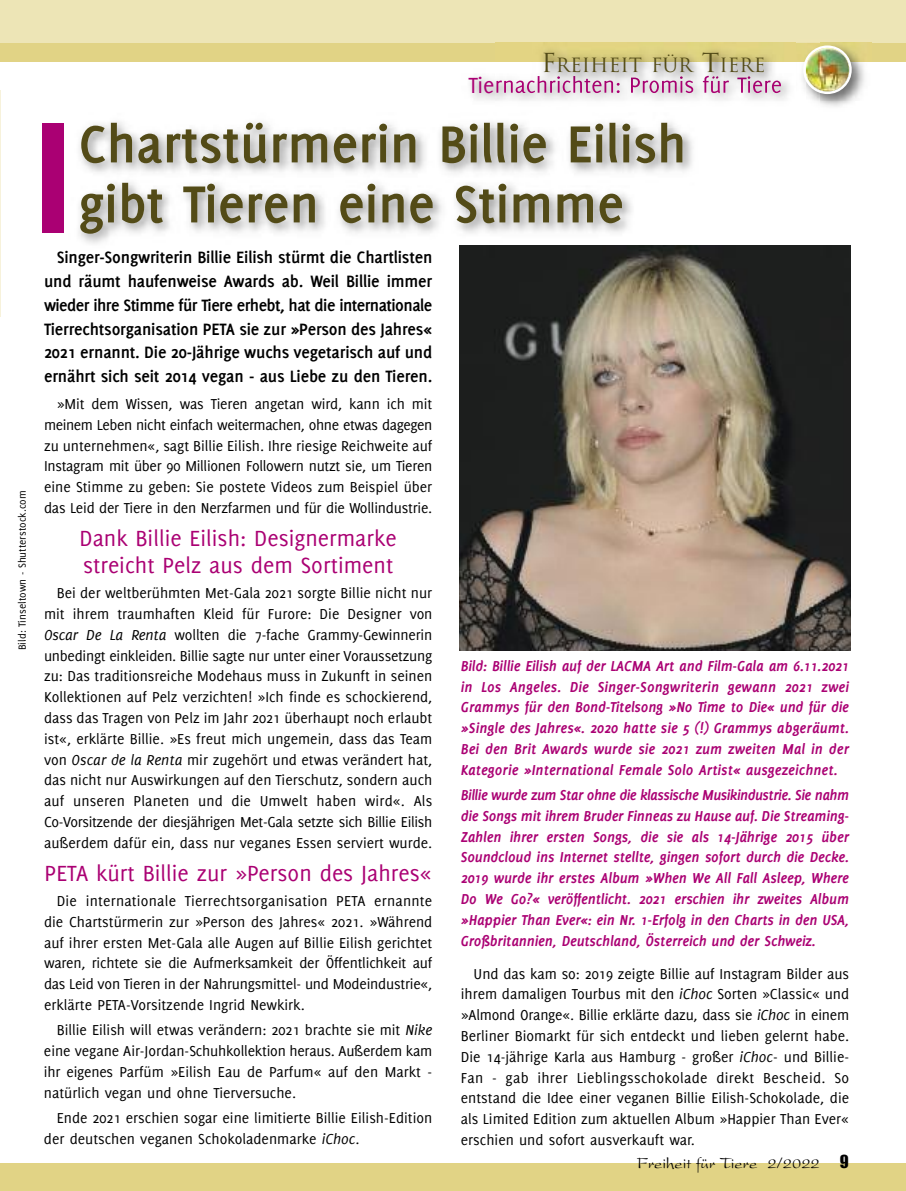
<style>
.page{position:relative;width:906px;height:1191px;background:#fff}
.page>*{position:absolute;margin:0;border:0;box-sizing:border-box;transform-origin:0 0}
.t1{font:700 57px/60px "Delicious";color:#534b17}
.t2{font:24px/27px "Delicious";color:#aa0073}
.t3{font:19.2px "Trajan";color:#534b17}
.t4{font:700 18px/23.7px "Delicious";letter-spacing:-.01em;color:#000;text-align:justify}
.t5{font:16.5px "President";color:#000}
.t6{font:15.75px/20.9px "Delicious";color:#000;text-align:justify}
.t7{font:italic 700 15.75px/20.9px "Delicious";letter-spacing:-.015em;color:#aa0073;text-align:justify}
.t8{font:11.25px "Delicious";color:#000}
.s1{font-size:25.5px}
.s2{font-style:italic}
.s3{font-family:"Impact"}
</style>
<div class="page">
<hr style="left:0;top:37px;width:1px;height:1141px;background:#f6f2da">
<div style="left:0;top:1163px;width:906px;height:28px;background:#e1d385"></div>
<div style="left:0;top:0;width:906px;height:44px;background:#ede5b6"></div>
<div style="left:0;top:43px;width:906px;height:18px;background:#e1d385"></div>
<img style="left:496px;top:42px;width:300px;height:59px">
<img style="left:496px;top:61px;width:300px;height:1px">
<img style="left:496px;top:76px;width:142px;height:17px">
<img style="left:820px;top:50px;width:51px;height:51px">
<img style="left:796px;top:42px;width:24px;height:59px">
<img style="left:796px;top:45px;width:55px;height:49px">
<img style="left:63px;top:101px;width:788px;height:154px">
<img style="left:220px;top:101px;width:585px;height:26px">
<img style="left:805px;top:107px;width:46px;height:7px">
<img style="left:805px;top:101px;width:15px;height:6px">
<svg style="left:796px;top:101px;width:9px;height:13px"></svg>
<div style="left:42px;top:123px;width:21px;height:110px;background:#aa0073"></div>
<img style="left:459px;top:246px;width:391px;height:405px">
<p class="t3" style="left:541px;top:54px;width:226px"><span class="s1">F</span>REIHEIT FÜR <span class="s1">T</span>IERE</p>
<p class="t8" style="left:18px;top:650px;width:161px;rotate:-90deg">Bild: Tinseltown - Shutterstock.com</p>
<h1 class="t1" style="left:78px;top:118px;width:610px">Chartstürmerin Billie Eilish gibt Tieren eine Stimme</h1>
<p class="t4" style="left:44px;top:247px;width:390px;text-indent:13px">Singer-Songwriterin Billie Eilish stürmt die Chartlisten und räumt haufenweise Awards ab. Weil Billie immer wieder ihre Stimme für Tiere erhebt, hat die internationale Tierrechtsorganisation PETA sie zur »Person des Jahres« 2021 ernannt. Die 20-Jährige wuchs vegetarisch auf und ernährt sich seit 2014 vegan - aus Liebe zu den Tieren.</p>
<p class="t6" style="left:44px;top:394px;width:390px;text-indent:13px">»Mit dem Wissen, was Tieren angetan wird, kann ich mit meinem Leben nicht einfach weitermachen, ohne etwas dagegen zu unternehmen«, sagt Billie Eilish. Ihre riesige Reichweite auf Instagram mit über 90 Millionen Followern nutzt sie, um Tieren eine Stimme zu geben: Sie postete Videos zum Beispiel über das Leid der Tiere in den Nerzfarmen und für die Wollindustrie.</p>
<h2 class="t2" style="left:80px;top:526px;width:319px">Dank Billie Eilish: Designermarke streicht Pelz aus dem Sortiment</h2>
<p class="t6" style="left:44px;top:584px;width:390px;text-indent:13px">Bei der weltberühmten Met-Gala 2021 sorgte Billie nicht nur mit ihrem traumhaften Kleid für Furore: Die Designer von <span class="s2">Oscar De La Renta</span> wollten die 7-fache Grammy-Gewinnerin unbedingt einkleiden. Billie sagte nur unter einer Voraussetzung zu: Das traditionsreiche Modehaus muss in Zukunft in seinen Kollektionen auf Pelz verzichten! »Ich finde es schockierend, dass das Tragen von Pelz im Jahr 2021 überhaupt noch erlaubt ist«, erklärte Billie. »Es freut mich ungemein, dass das Team von <span class="s2">Oscar de la Renta</span> mir zugehört und etwas verändert hat, das nicht nur Auswirkungen auf den Tierschutz, sondern auch auf unseren Planeten und die Umwelt haben wird«. Als Co-Vorsitzende der diesjährigen Met-Gala setzte sich Billie Eilish außerdem dafür ein, dass nur veganes Essen serviert wurde.</p>
<h2 class="t2" style="left:45px;top:861px;width:388px">PETA kürt Billie zur »Person des Jahres«</h2>
<p class="t6" style="left:44px;top:891px;width:390px;text-indent:13px">Die internationale Tierrechtsorganisation PETA ernannte die Chartstürmerin zur »Person des Jahres« 2021. »Während auf ihrer ersten Met-Gala alle Augen auf Billie Eilish gerichtet waren, richtete sie die Aufmerksamkeit der Öffentlichkeit auf das Leid von Tieren in der Nahrungsmittel- und Modeindustrie«, erklärte PETA-Vorsitzende Ingrid Newkirk.</p>
<p class="t6" style="left:44px;top:1020px;width:390px;text-indent:13px">Billie Eilish will etwas verändern: 2021 brachte sie mit <span class="s2">Nike </span>eine vegane Air-Jordan-Schuhkollektion heraus. Außerdem kam ihr eigenes Parfüm »Eilish Eau de Parfum« auf den Markt - natürlich vegan und ohne Tierversuche.</p>
<p class="t6" style="left:44px;top:1108px;width:390px;text-indent:13px">Ende 2021 erschien sogar eine limitierte Billie Eilish-Edition der deutschen veganen Schokoladenmarke <span class="s2">iChoc</span>.</p>
<p class="t7" style="left:461px;top:656px;width:390px">Bild: Billie Eilish auf der LACMA Art and Film-Gala am 6.11.2021 in Los Angeles. Die Singer-Songwriterin gewann 2021 zwei Grammys für den Bond-Titelsong »No Time to Die« und für die »Single des Jahres«. 2020 hatte sie 5 (!) Grammys abgeräumt.<br>Bei den Brit Awards wurde sie 2021 zum zweiten Mal in der Kategorie »International Female Solo Artist« ausgezeichnet.</p>
<p class="t7" style="left:461px;top:785px;width:390px">Billie wurde zum Star ohne die klassische Musikindustrie. Sie nahm die Songs mit ihrem Bruder Finneas zu Hause auf. Die Streaming-Zahlen ihrer ersten Songs, die sie als 14-Jährige 2015 über Soundcloud ins Internet stellte, gingen sofort durch die Decke.<br>2019 wurde ihr erstes Album »When We All Fall Asleep, Where Do We Go?« veröffentlicht. 2021 erschien ihr zweites Album »Happier Than Ever«: ein Nr. 1-Erfolg in den Charts in den USA, Großbritannien, Deutschland, Österreich und der Schweiz.</p>
<p class="t6" style="left:461px;top:964px;width:390px;text-indent:13px">Und das kam so: 2019 zeigte Billie auf Instagram Bilder aus ihrem damaligen Tourbus mit den <span class="s2">iChoc</span> Sorten »Classic« und »Almond Orange«. Billie erklärte dazu, dass sie <span class="s2">iChoc</span> in einem Berliner Biomarkt für sich entdeckt und lieben gelernt habe.<br>Die 14-jährige Karla aus Hamburg - großer <span class="s2">iChoc</span>- und Billie-Fan - gab ihrer Lieblingsschokolade direkt Bescheid. So entstand die Idee einer veganen Billie Eilish-Schokolade, die als Limited Edition zum aktuellen Album »Happier Than Ever« erschien und sofort ausverkauft war.</p>
<p class="t5" style="left:637px;top:1158px;width:213px">Freiheit für Tiere 2/2022 <span class="s3">9</span></p>
</div>
